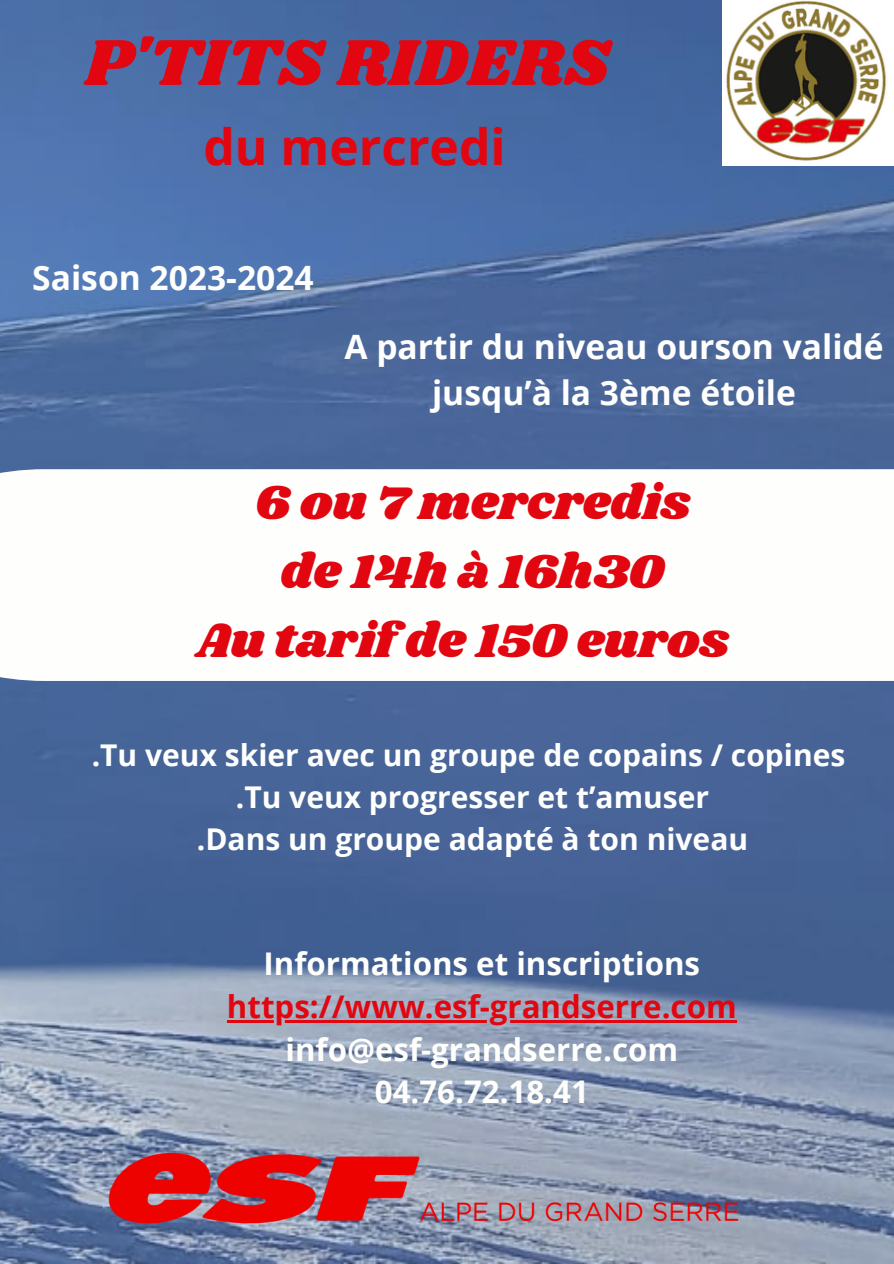
<style>
.page{position:relative;width:894px;height:1264px;background:#fff}
.page>*{position:absolute;margin:0;border:0;box-sizing:border-box;transform-origin:0 0}
.t1{font:67.2px "Shrikhand";color:#e20610}
.t2{font:700 49.8px "Open Sans";color:#e20610}
.t3{font:49.5px "Shrikhand";color:#e20610}
.t4{font:700 33.6px "Open Sans";color:#fefefd}
.t5{font:700 31.2px "Open Sans";color:#fefefd}
.t6{font:700 31.2px "Open Sans";color:#e20610}
.t7{font:700 30px "Open Sans";color:#fefefd}
</style>
<div class="page">
<img style="left:0;top:0;width:893px;height:1263px">
<img style="left:99px;top:1135px;width:695px;height:116px">
<div style="left:0;top:469px;width:893px;height:212px;background:#fefefd"></div>
<img style="left:722px;top:0;width:171px;height:165px">
<hr style="left:227px;top:1020px;width:509px;height:2px;background:#e20610">
<p class="t1" style="left:85px;top:16px;width:526px">P'TITS RIDERS</p>
<p class="t2" style="left:203px;top:112px;width:304px">du mercredi</p>
<p class="t4" style="left:32px;top:254px;width:283px">Saison 2023-2024</p>
<p class="t4" style="left:344px;top:323px;width:540px">A partir du niveau ourson validé</p>
<p class="t4" style="left:432px;top:369px;width:365px">jusqu’à la 3ème étoile</p>
<p class="t3" style="left:254px;top:468px;width:437px">6 ou 7 mercredis</p>
<p class="t3" style="left:281px;top:537px;width:384px">de 14h à 16h30</p>
<p class="t3" style="left:196px;top:606px;width:534px">Au tarif de 150 euros</p>
<p class="t7" style="left:92px;top:734px;width:755px">.Tu veux skier avec un groupe de copains / copines</p>
<p class="t7" style="left:236px;top:776px;width:474px">.Tu veux progresser et t’amuser</p>
<p class="t7" style="left:197px;top:817px;width:552px">.Dans un groupe adapté à ton niveau</p>
<p class="t5" style="left:263px;top:941px;width:438px">Informations et inscriptions</p>
<p class="t6" style="left:227px;top:984px;width:511px">https://www.esf-grandserre.com</p>
<p class="t5" style="left:285px;top:1027px;width:394px">info@esf-grandserre.com</p>
<p class="t5" style="left:375px;top:1070px;width:215px">04.76.72.18.41</p>
</div>
